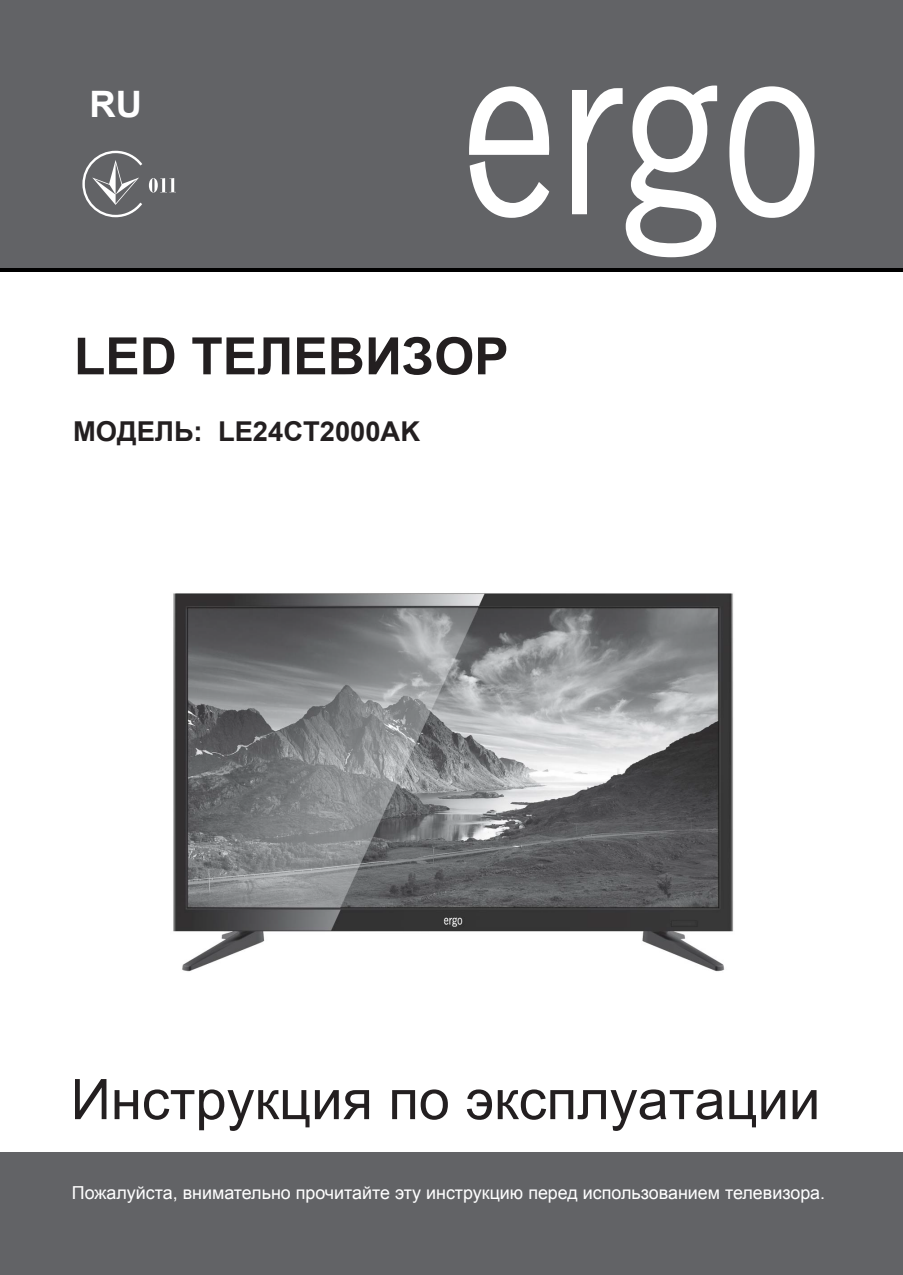
<style>
.page{position:relative;width:903px;height:1275px;background:#fff}
.page>*{position:absolute;margin:0;border:0;box-sizing:border-box;transform-origin:0 0}
.t1{font:56px "Arial";color:#231f20}
.t2{font:700 51.45px "Arial";color:#231f20}
.t3{font:700 36.4px "Arial";color:#fff}
.t4{font:700 27.3px "Arial";color:#231f20}
.t5{font:17.85px "Arial";color:#fff}
.s1{font-size:27.47px}
</style>
<div class="page">
<svg style="left:0;top:267px;width:903px;height:5px;background:#131314"></svg>
<div style="left:0;top:0;width:903px;height:267px;background:#626366"></div>
<svg style="left:470px;top:85px;width:344px;height:172px"></svg>
<div style="left:0;top:1153px;width:903px;height:122px;background:#626366"></div>
<svg style="left:82px;top:151px;width:60px;height:66px"></svg>
<svg style="left:149px;top:178px;width:27px;height:15px"></svg>
<img style="left:173px;top:593px;width:561px;height:379px">
<h3 class="t3" style="left:90px;top:80px;width:54px">RU</h3>
<h2 class="t2" style="left:74px;top:322px;width:436px">LED ТЕЛЕВИЗОР</h2>
<h3 class="t4" style="left:73px;top:414px;width:348px"><span class="s1">МОДЕЛЬ:</span> LE24CT2000AK</h3>
<h1 class="t1" style="left:71px;top:1063px;width:751px">Инструкция по эксплуатации</h1>
<p class="t5" style="left:72px;top:1181px;width:755px">Пожалуйста, внимательно прочитайте эту инструкцию перед использованием телевизора.</p>
</div>
